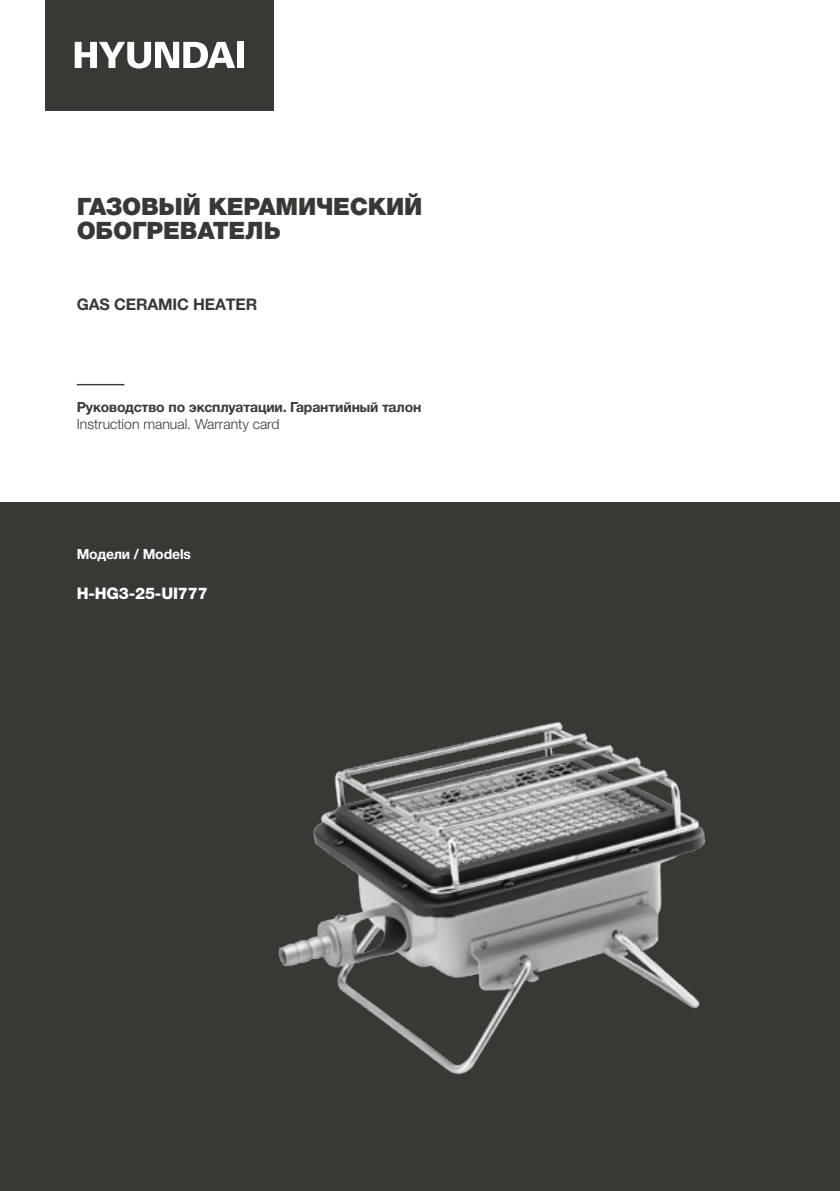
<style>
.page{position:relative;width:840px;height:1191px;background:#fff}
.page>*{position:absolute;margin:0;border:0;box-sizing:border-box;transform-origin:0 0}
.t1{font:900 24px/24px "Helvetica Neue Cyr";letter-spacing:-.01em;color:#383935}
.t2{font:700 16px "Helvetica Neue LT Pro";letter-spacing:-.01em;color:#383935}
.t3{font:800 16px "Helvetica Neue LT Pro";letter-spacing:-.01em;color:#fff}
.t4{font:700 14px "Helvetica Neue Cyr";letter-spacing:-.01em;color:#383935}
.t5{font:300 14px "Helvetica Neue LT Pro";color:#383935}
.t6{font:700 14px "Helvetica Neue Cyr";letter-spacing:-.01em;color:#fff}
</style>
<div class="page">
<div style="left:0;top:502px;width:839px;height:689px;background:#383935"></div>
<div style="left:45px;top:0;width:229px;height:110px;background:#383935"></div>
<svg style="left:75px;top:42px;width:160px;height:27px"></svg>
<div style="left:237px;top:42px;width:7px;height:26px;background:#fff"></div>
<hr style="left:77px;top:384px;width:47px;height:1px;background:#383935">
<img style="left:278px;top:721px;width:428px;height:354px">
<h1 class="t1" style="left:77px;top:195px;width:347px">ГАЗОВЫЙ КЕРАМИЧЕСКИЙ<br>ОБОГРЕВАТЕЛЬ</h1>
<p class="t2" style="left:77px;top:294px;width:182px">GAS CERAMIC HEATER</p>
<p class="t4" style="left:77px;top:399px;width:346px">Руководство по эксплуатации. Гарантийный талон</p>
<p class="t5" style="left:77px;top:415px;width:204px">Instruction manual. Warranty card</p>
<p class="t6" style="left:77px;top:546px;width:116px">Модели / Models</p>
<p class="t3" style="left:77px;top:583px;width:132px">H-HG3-25-UI777</p>
</div>
